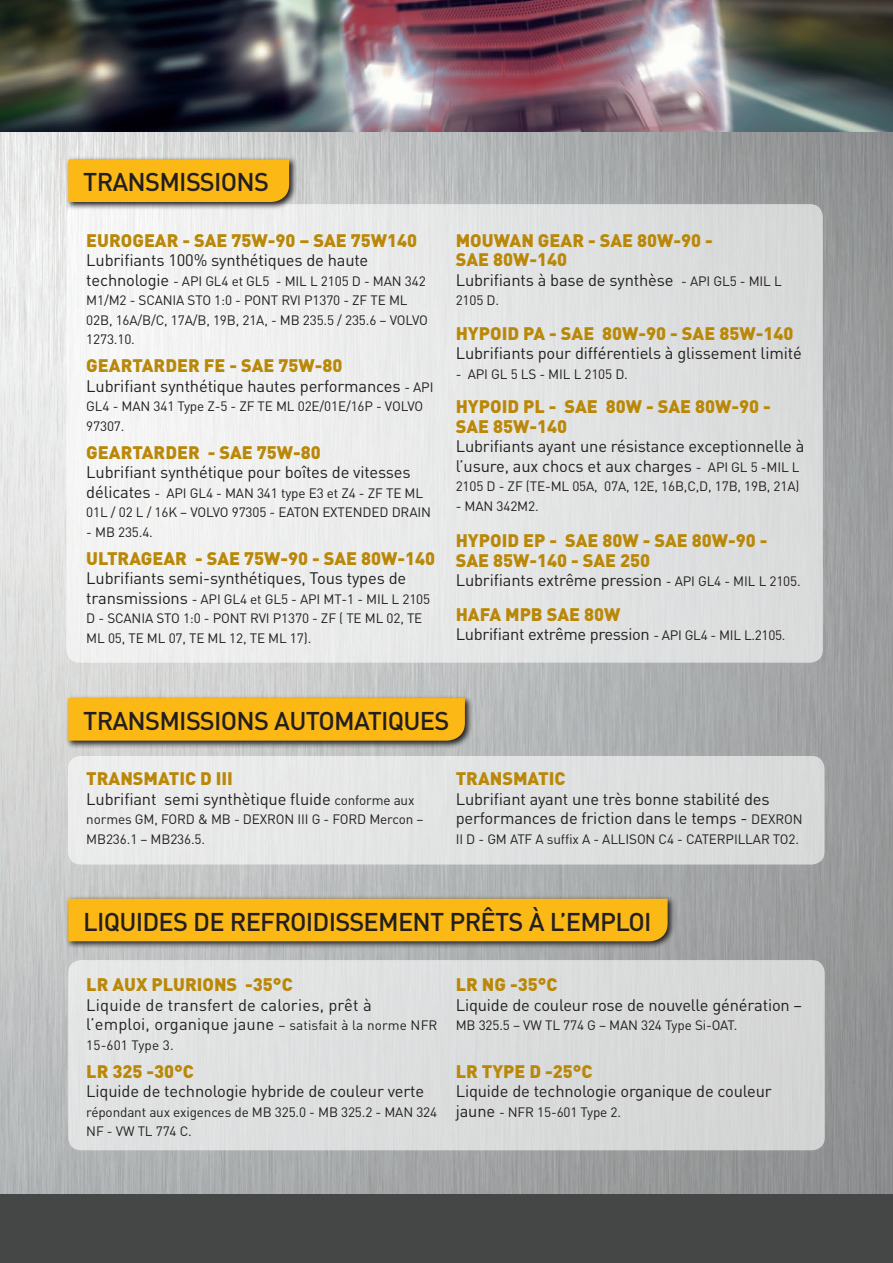
<style>
.page{position:relative;width:893px;height:1263px;background:#fff}
.page>*{position:absolute;margin:0;border:0;box-sizing:border-box;transform-origin:0 0}
._3-Titre_Produit{font:500 25.35px "DIN";letter-spacing:-.03em;color:#231f20}
.t1{font:900 18px/19.5px "DIN";color:#ba8808}
.t2{font:16.5px/19.5px "DIN";letter-spacing:-.01em;color:#231f20}
.t3{font:16.5px/19.5px "DIN";letter-spacing:.01em;color:#231f20}
.t4{font:13.5px/19.5px "DIN";letter-spacing:-.01em;color:#231f20}
.t5{font:13.5px "DIN";letter-spacing:.01em;color:#231f20}
.s1{font-size:16.5px}
.s2{font-size:13.5px}
</style>
<div class="page">
<img style="left:0;top:132px;width:893px;height:1063px">
<div style="left:0;top:1195px;width:893px;height:68px;background:#454646"></div>
<div style="left:66px;top:204px;width:757px;height:459px;background:linear-gradient(to right,#f6f7f6,#d8d9d9);border-radius:13px"></div>
<div style="left:68px;top:960px;width:757px;height:190px;background:#dcdddd;border-radius:13px"></div>
<div style="left:68px;top:756px;width:756px;height:108px;background:#e2e3e4;border-radius:13px"></div>
<svg style="left:65px;top:156px;width:232px;height:54px"></svg>
<div style="left:68px;top:159px;width:221px;height:43px;background:#fcb814"></div>
<svg style="left:65px;top:895px;width:611px;height:54px"></svg>
<div style="left:68px;top:899px;width:600px;height:42px;background:#fcb814"></div>
<svg style="left:65px;top:695px;width:408px;height:54px"></svg>
<div style="left:68px;top:698px;width:397px;height:43px;background:#fcb814"></div>
<img style="left:0;top:0;width:893px;height:132px">
<p class="_3-Titre_Produit" style="left:83px;top:166px;width:187px">TRANSMISSIONS</p>
<p class="t1" style="left:86px;top:230px;width:332px">EUROGEAR - SAE 75W-90 – SAE 75W140</p>
<p class="t2" style="left:86px;top:250px;width:284px">Lubrifiants 100% synthétiques de haute</p>
<p class="t4" style="left:86px;top:271px;width:343px"><span class="s1">technologie</span> - API GL4 et GL5 - MIL L 2105 D - MAN 342<br>M1/M2 - SCANIA STO 1:0 - PONT RVI P1370 - ZF TE ML 02B, 16A/B/C, 17A/B, 19B, 21A, - MB 235.5 / 235.6 – VOLVO 1273.10.</p>
<p class="t1" style="left:86px;top:355px;width:258px">GEARTARDER FE - SAE 75W-80</p>
<p class="t2" style="left:86px;top:376px;width:349px">Lubrifiant synthétique hautes performances <span class="s2">- API</span></p>
<p class="t4" style="left:86px;top:396px;width:338px">GL4 - MAN 341 Type Z-5 - ZF TE ML 02E/01E/16P - VOLVO<br>97307.</p>
<p class="t1" style="left:86px;top:442px;width:236px">GEARTARDER - SAE 75W-80</p>
<p class="t2" style="left:86px;top:462px;width:326px">Lubrifiant synthétique pour boîtes de vitesses</p>
<p class="t4" style="left:86px;top:483px;width:346px"><span class="s1">délicates</span> - API GL4 - MAN 341 type E3 et Z4 - ZF TE ML<br>01L / 02 L / 16K – VOLVO 97305 - EATON EXTENDED DRAIN</p>
<p class="t4" style="left:86px;top:522px;width:68px">- MB 235.4.</p>
<p class="t1" style="left:86px;top:548px;width:350px">ULTRAGEAR - SAE 75W-90 - SAE 80W-140</p>
<p class="t2" style="left:86px;top:568px;width:321px">Lubrifiants semi-synthétiques, Tous types de</p>
<p class="t4" style="left:86px;top:589px;width:345px"><span class="s1">transmissions</span> - API GL4 et GL5 - API MT-1 - MIL L 2105<br>D - SCANIA STO 1:0 - PONT RVI P1370 - ZF ( TE ML 02, TE<br>ML 05, TE ML 07, TE ML 12, TE ML 17).</p>
<p class="t1" style="left:456px;top:230px;width:259px">MOUWAN GEAR - SAE 80W-90 -<br>SAE 80W-140</p>
<p class="t2" style="left:456px;top:270px;width:328px">Lubrifiants à base de synthèse <span class="s2">- API GL5 - MIL L</span></p>
<p class="t4" style="left:456px;top:290px;width:45px">2105 D.</p>
<p class="t1" style="left:456px;top:322px;width:339px">HYPOID PA - SAE 80W-90 - SAE 85W-140</p>
<p class="t2" style="left:456px;top:343px;width:347px">Lubrifiants pour différentiels à glissement limité</p>
<p class="t4" style="left:456px;top:364px;width:174px">- API GL 5 LS - MIL L 2105 D.</p>
<p class="t1" style="left:456px;top:396px;width:317px">HYPOID PL - SAE 80W - SAE 80W-90 -<br>SAE 85W-140</p>
<p class="t2" style="left:456px;top:436px;width:350px">Lubrifiants ayant une résistance exceptionnelle à l’usure, aux chocs et aux charges <span class="s2">- API GL 5 -MIL L</span></p>
<p class="t4" style="left:456px;top:476px;width:345px">2105 D - ZF (TE-ML 05A, 07A, 12E, 16B,C,D, 17B, 19B, 21A)</p>
<p class="t4" style="left:456px;top:496px;width:84px">- MAN 342M2.</p>
<p class="t1" style="left:456px;top:530px;width:313px">HYPOID EP - SAE 80W - SAE 80W-90 -<br>SAE 85W-140 - SAE 250</p>
<p class="t2" style="left:456px;top:570px;width:347px">Lubrifiants extrême pression <span class="s2">- API GL4 - MIL L 2105.</span></p>
<p class="t1" style="left:456px;top:603px;width:166px">HAFA MPB SAE 80W</p>
<p class="t2" style="left:456px;top:624px;width:331px">Lubrifiant extrême pression <span class="s2">- API GL4 - MIL L.2105.</span></p>
<p class="_3-Titre_Produit" style="left:83px;top:704px;width:368px">TRANSMISSIONS AUTOMATIQUES</p>
<p class="t1" style="left:86px;top:768px;width:148px">TRANSMATIC D III</p>
<p class="t2" style="left:86px;top:789px;width:330px">Lubrifiant semi synthètique fluide <span class="s2">conforme aux</span></p>
<p class="t4" style="left:86px;top:810px;width:339px">normes GM, FORD &amp; MB - DEXRON III G - FORD Mercon –<br>MB236.1 – MB236.5.</p>
<p class="t1" style="left:456px;top:768px;width:111px">TRANSMATIC</p>
<p class="t2" style="left:456px;top:789px;width:348px">Lubrifiant ayant une très bonne stabilité des performances de friction dans le temps - <span class="s2">DEXRON</span></p>
<p class="t4" style="left:456px;top:829px;width:345px">II D - GM ATF A suffix A - ALLISON C4 - CATERPILLAR TO2.</p>
<p class="_3-Titre_Produit" style="left:83px;top:905px;width:570px">LIQUIDES DE REFROIDISSEMENT PRÊTS À L’EMPLOI</p>
<p class="t1" style="left:86px;top:974px;width:208px">LR AUX PLURIONS -35°C</p>
<p class="t3" style="left:86px;top:995px;width:353px">Liquide de transfert de calories, prêt à l’emploi, organique jaune <span class="s2">– satisfait à la norme NFR</span></p>
<p class="t5" style="left:86px;top:1037px;width:89px">15-601 Type 3.</p>
<p class="t1" style="left:86px;top:1061px;width:109px">LR 325 -30°C</p>
<p class="t2" style="left:86px;top:1081px;width:339px">Liquide de technologie hybride de couleur verte</p>
<p class="t4" style="left:86px;top:1102px;width:352px">répondant aux exigences de MB 325.0 - MB 325.2 - MAN 324<br>NF - VW TL 774 C.</p>
<p class="t1" style="left:456px;top:974px;width:103px">LR NG -35°C</p>
<p class="t2" style="left:456px;top:995px;width:348px">Liquide de couleur rose de nouvelle génération –</p>
<p class="t4" style="left:456px;top:1015px;width:283px">MB 325.5 – VW TL 774 G – MAN 324 Type Si-OAT.</p>
<p class="t1" style="left:456px;top:1061px;width:138px">LR TYPE D -25°C</p>
<p class="t2" style="left:456px;top:1081px;width:318px">Liquide de technologie organique de couleur</p>
<p class="t4" style="left:456px;top:1102px;width:167px"><span class="s1">jaune</span> - NFR 15-601 Type 2.</p>
</div>
